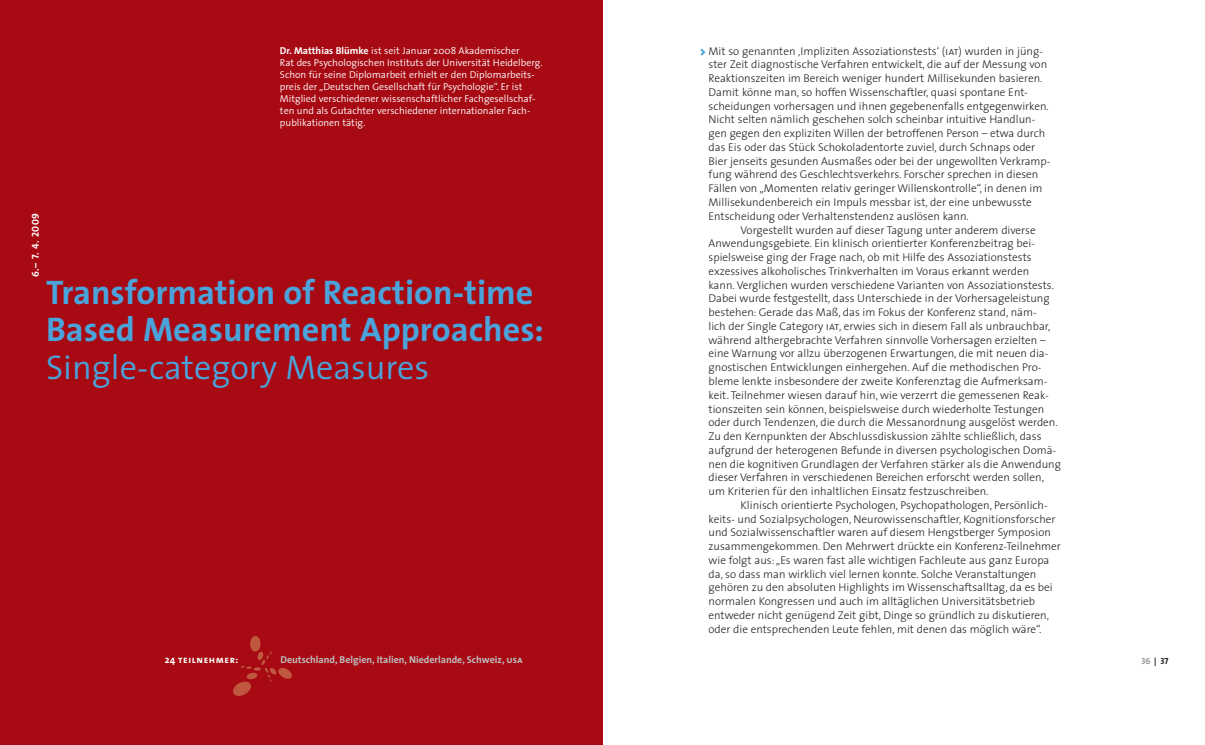
<style>
.page{position:relative;width:1205px;height:745px;background:#fff}
.page>*{position:absolute;margin:0;border:0;box-sizing:border-box;transform-origin:0 0}
.t1{font:700 34.25px/37.5px "The Sans";color:#4aa3da}
.t2{font:300 34.25px "The Sans";color:#4aa3da}
.t3{font:300 11.25px/13.8px "The Sans";color:#231f20}
.t4{font:300 10px/12px "The Sans";color:#fff}
.t5{font:700 10px "The Sans";color:#bcbdc0}
.t6{font:10px "The Sans Bold Caps";letter-spacing:.06em;color:#fff}
.t7{font:8.75px "The Sans Bold Caps";color:#231f20}
.s1{font-weight:700}
.s2{font-weight:900;color:#4aa3da}
.s3{font-family:"The Sans Light Caps";font-weight:400}
.s4{font-family:"The Sans";font-weight:700}
.s5{font-family:"The Sans Bold Caps";font-weight:400}
.s6{color:#939598}
</style>
<div class="page">
<div style="left:0;top:0;width:602px;height:744px;background:#a70a12"></div>
<img style="left:234px;top:636px;width:57px;height:59px">
<p class="t4" style="left:280px;top:45px;width:264px"><span class="s1">Dr. Matthias Blümke</span> ist seit Januar 2008 Akademischer<br>Rat des Psychologischen Instituts der Universität Heidelberg.<br>Schon für seine Diplomarbeit erhielt er den Diplomarbeits&shy;preis der „Deutschen Gesellschaft für Psychologie“. Er ist Mitglied verschiedener wissenschaftlicher Fachgesellschaf&shy;ten und als Gutachter verschiedener internationaler Fach&shy;publikationen tätig.</p>
<p class="t6" style="left:32px;top:277px;width:66px;rotate:-90deg">6.– 7. 4. 2009</p>
<h1 class="t1" style="left:46px;top:276px;width:499px">Transformation of Reaction-time<br>Based Measurement Approaches:</h1>
<h1 class="t2" style="left:46px;top:355px;width:385px">Single-category Measures</h1>
<p class="t3" style="left:708px;top:45px;width:343px;text-indent:-9px"><span class="s2">&gt;</span> Mit so genannten ,Impliziten Assoziationstests‘ (<span class="s3">iat</span>) wurden in jüng&shy;ster Zeit diagnostische Verfahren entwickelt, die auf der Messung von Reaktionszeiten im Bereich weniger hundert Millisekunden basieren.<br>Damit könne man, so hoffen Wissenschaftler, quasi spontane Ent&shy;scheidungen vorhersagen und ihnen gegebenenfalls entgegenwirken.<br>Nicht selten nämlich geschehen solch scheinbar intuitive Handlun&shy;gen gegen den expliziten Willen der betroffenen Person – etwa durch das Eis oder das Stück Schokoladentorte zuviel, durch Schnaps oder Bier jenseits gesunden Ausmaßes oder bei der ungewollten Verkramp&shy;fung während des Geschlechtsverkehrs. Forscher sprechen in diesen Fällen von „Momenten relativ geringer Willenskontrolle“, in denen im Millisekundenbereich ein Impuls messbar ist, der eine unbewusste Entscheidung oder Verhaltenstendenz auslösen kann.</p>
<p class="t3" style="left:708px;top:224px;width:354px;text-indent:32px">Vorgestellt wurden auf dieser Tagung unter anderem diverse Anwendungsgebiete. Ein klinisch orientierter Konferenzbeitrag bei&shy;spielsweise ging der Frage nach, ob mit Hilfe des Assoziationstests exzessives alkoholisches Trinkverhalten im Voraus erkannt werden<br>kann. Verglichen wurden verschiedene Varianten von Assoziationstests.<br>Dabei wurde festgestellt, dass Unterschiede in der Vorhersageleistung bestehen: Gerade das Maß, das im Fokus der Konferenz stand, näm-<br>lich der Single Category <span class="s3">iat</span>, erwies sich in diesem Fall als unbrauchbar, während althergebrachte Verfahren sinnvolle Vorhersagen erzielten – eine Warnung vor allzu überzogenen Erwartungen, die mit neuen dia&shy;gnostischen Entwicklungen einhergehen. Auf die methodischen Pro&shy;bleme lenkte insbesondere der zweite Konferenztag die Aufmerksam&shy;keit. Teilnehmer wiesen darauf hin, wie verzerrt die gemessenen Reak&shy;tionszeiten sein können, beispielsweise durch wiederholte Testungen oder durch Tendenzen, die durch die Messanordnung ausgelöst werden.<br>Zu den Kernpunkten der Abschlussdiskussion zählte schließlich, dass aufgrund der heterogenen Befunde in diversen psychologischen Domä&shy;nen die kognitiven Grundlagen der Verfahren stärker als die Anwendung dieser Verfahren in verschiedenen Bereichen erforscht werden sollen, um Kriterien für den inhaltlichen Einsatz festzuschreiben.</p>
<p class="t3" style="left:708px;top:499px;width:354px;text-indent:32px">Klinisch orientierte Psychologen, Psychopathologen, Persönlich&shy;keits- und Sozialpsychologen, Neurowissenschaftler, Kognitionsforscher und Sozialwissenschaftler waren auf diesem Hengstberger Symposion zusammengekommen. Den Mehrwert drückte ein Konferenz-Teilnehmer wie folgt aus:„Es waren fast alle wichtigen Fachleute aus ganz Europa da, so dass man wirklich viel lernen konnte. Solche Veranstaltungen gehören zu den absoluten Highlights im Wissenschaftsalltag, da es bei normalen Kongressen und auch im alltäglichen Universitätsbetrieb entweder nicht genügend Zeit gibt, Dinge so gründlich zu diskutieren, oder die entsprechenden Leute fehlen, mit denen das möglich wäre“.</p>
<p class="t6" style="left:165px;top:656px;width:75px"><span class="s4">24</span> teilnehmer:</p>
<p class="t5" style="left:280px;top:655px;width:244px">Deutschland, Belgien, Italien, Niederlande, Schweiz, <span class="s5">usa</span></p>
<p class="t7" style="left:1141px;top:657px;width:29px"><span class="s6">36</span> | 37</p>
</div>
